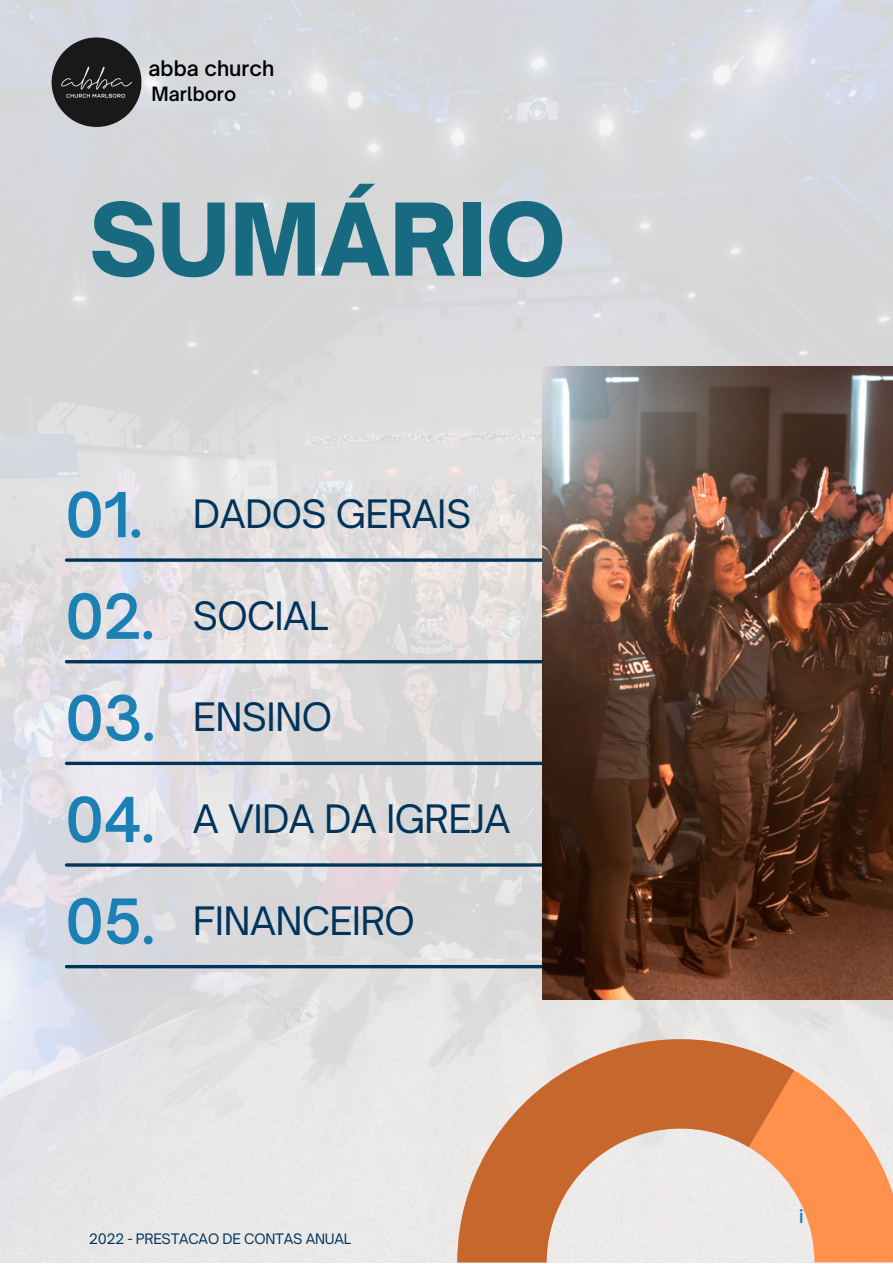
<style>
.page{position:relative;width:893px;height:1264px;background:#fff}
.page>*{position:absolute;margin:0;border:0;box-sizing:border-box;transform-origin:0 0}
.t1{font:900 95.7px "Open Sauce One";color:#176a7f}
.t2{font:600 59.25px "Open Sauce One";letter-spacing:-.02em;color:#1b81b5}
.t3{font:37.5px "Open Sauce One";letter-spacing:-.02em;color:#00345b}
.t4{font:600 20.55px "Open Sauce One";color:#000}
.t5{font:600 18.9px "Open Sauce One";color:#000}
.t6{font:600 18px "Open Sauce One";color:#1b81b5}
.t7{font:13.8px "Open Sauce One";letter-spacing:-.02em;color:#00345b}
</style>
<div class="page">
<img style="left:0;top:0;width:892px;height:1262px">
<svg style="left:66px;top:558px;width:476px;height:4px;background:#224e6f"></svg>
<hr style="left:66px;top:660px;width:711px;height:3px;background:#00345b">
<svg style="left:66px;top:761px;width:476px;height:4px;background:#265071"></svg>
<hr style="left:66px;top:863px;width:711px;height:3px;background:#00345b">
<svg style="left:66px;top:964px;width:476px;height:4px;background:#345b7a"></svg>
<img style="left:50px;top:36px;width:95px;height:92px">
<svg style="left:794px;top:1039px;width:98px;height:223px;background:#f7b389"></svg>
<svg style="left:457px;top:1039px;width:337px;height:223px;background:#dbac8f"></svg>
<img style="left:542px;top:366px;width:350px;height:633px">
<p class="t4" style="left:148px;top:56px;width:127px">abba church</p>
<p class="t5" style="left:151px;top:82px;width:86px">Marlboro</p>
<p class="t1" style="left:89px;top:180px;width:477px">SUMÁRIO</p>
<p class="t2" style="left:65px;top:478px;width:80px">01.</p>
<p class="t3" style="left:193px;top:490px;width:280px">DADOS GERAIS</p>
<p class="t2" style="left:65px;top:579px;width:92px">02.</p>
<p class="t3" style="left:193px;top:592px;width:137px">SOCIAL</p>
<p class="t2" style="left:65px;top:681px;width:92px">03.</p>
<p class="t3" style="left:193px;top:693px;width:141px">ENSINO</p>
<p class="t2" style="left:65px;top:782px;width:92px">04.</p>
<p class="t3" style="left:193px;top:795px;width:319px">A VIDA DA IGREJA</p>
<p class="t2" style="left:65px;top:884px;width:92px">05.</p>
<p class="t3" style="left:193px;top:897px;width:223px">FINANCEIRO</p>
<p class="t7" style="left:89px;top:1230px;width:263px">2022 - PRESTACAO DE CONTAS ANUAL</p>
<p class="t6" style="left:799px;top:1204px;width:6px">i</p>
</div>
